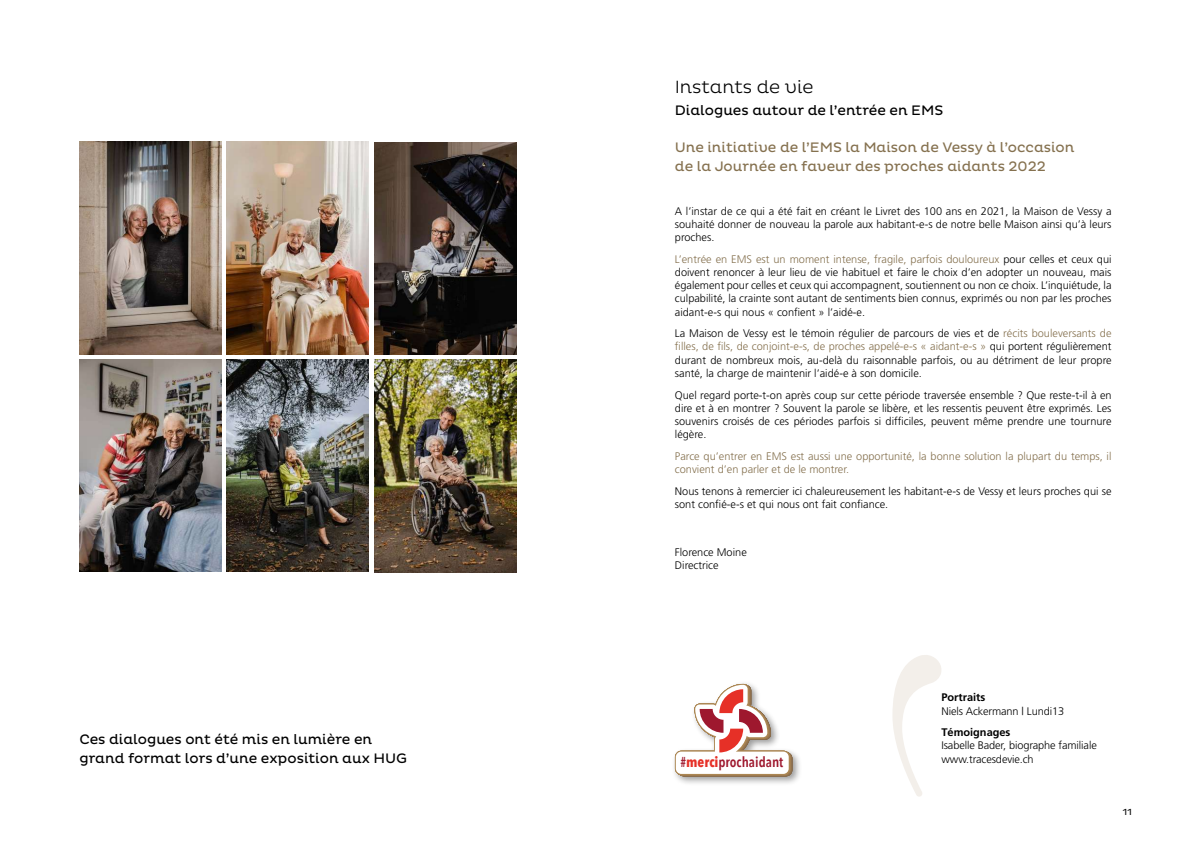
<style>
.page{position:relative;width:1191px;height:842px;background:#fff}
.page>*{position:absolute;margin:0;border:0;box-sizing:border-box;transform-origin:0 0}
.t1{font:300 18px "Pluto";color:#000}
.t2{font:600 14.3px "Avenir Next Condensed";color:#9e182e}
.t3{font:14px/19px "Pluto";color:#000}
.t4{font:14px/19px "Pluto";color:#85714f}
.t5{font:300 11px/13.2px "Frutiger";color:#000;text-align:justify}
.t6{font:300 11px/13.2px "Frutiger";color:#85714f}
.t7{font:700 11px "Frutiger";color:#000}
.t8{font:9px "Pluto";color:#000}
.s1{color:#85714f}
.s2{font-weight:700;color:#e63027}
</style>
<div class="page">
<img style="left:79px;top:142px;width:142px;height:212px">
<img style="left:227px;top:142px;width:141px;height:212px">
<img style="left:374px;top:142px;width:142px;height:212px">
<img style="left:79px;top:359px;width:142px;height:213px">
<img style="left:227px;top:359px;width:141px;height:213px">
<img style="left:374px;top:360px;width:142px;height:212px">
<svg style="left:892px;top:655px;width:49px;height:142px"></svg>
<div style="left:671px;top:680px;width:131px;height:106px;background:#000;opacity:.4"></div>
<svg style="left:675px;top:684px;width:117px;height:92px"></svg>
<p class="t3" style="left:79px;top:730px;width:329px">Ces dialogues ont été mis en lumière en grand format lors d’une exposition aux HUG</p>
<h1 class="t1" style="left:675px;top:77px;width:140px">Instants de vie</h1>
<p class="t3" style="left:675px;top:101px;width:270px">Dialogues autour de l’entrée en EMS</p>
<p class="t4" style="left:675px;top:138px;width:401px">Une initiative de l’EMS la Maison de Vessy à l’occasion de la Journée en faveur des proches aidants 2022</p>
<p class="t5" style="left:675px;top:204px;width:438px">A l’instar de ce qui a été fait en créant le Livret des 100 ans en 2021, la Maison de Vessy a souhaité donner de nouveau la parole aux habitant-e-s de notre belle Maison ainsi qu’à leurs proches.</p>
<p class="t5" style="left:675px;top:252px;width:438px"><span class="s1">L’entrée en EMS est un moment intense, fragile, parfois douloureux</span> pour celles et ceux qui doivent renoncer à leur lieu de vie habituel et faire le choix d’en adopter un nouveau, mais également pour celles et ceux qui accompagnent, soutiennent ou non ce choix. L’inquiétude, la culpabilité, la crainte sont autant de sentiments bien connus, exprimés ou non par les proches aidant-e-s qui nous « confient » l’aidé-e.</p>
<p class="t5" style="left:675px;top:327px;width:438px">La Maison de Vessy est le témoin régulier de parcours de vies et de <span class="s1">récits bouleversants de filles, de fils, de conjoint-e-s, de proches appelé-e-s « aidant-e-s »</span> qui portent régulièrement durant de nombreux mois, au-delà du raisonnable parfois, ou au détriment de leur propre santé, la charge de maintenir l’aidé-e à son domicile.</p>
<p class="t5" style="left:675px;top:388px;width:438px">Quel regard porte-t-on après coup sur cette période traversée ensemble ? Que reste-t-il à en dire et à en montrer ? Souvent la parole se libère, et les ressentis peuvent être exprimés. Les souvenirs croisés de ces périodes parfois si difficiles, peuvent même prendre une tournure légère.</p>
<p class="t6" style="left:675px;top:449px;width:438px">Parce qu’entrer en EMS est aussi une opportunité, la bonne solution la plupart du temps, il convient d’en parler et de le montrer.</p>
<p class="t5" style="left:675px;top:484px;width:438px">Nous tenons à remercier ici chaleureusement les habitant-e-s de Vessy et leurs proches qui se sont confié-e-s et qui nous ont fait confiance.</p>
<p class="t5" style="left:675px;top:546px;width:73px">Florence Moine<br>Directrice</p>
<h2 class="t2" style="left:680px;top:750px;width:104px">#<span class="s2">merci</span>prochaidant</h2>
<p class="t7" style="left:941px;top:691px;width:46px">Portraits</p>
<p class="t5" style="left:941px;top:704px;width:124px">Niels Ackermann | Lundi13</p>
<p class="t7" style="left:941px;top:726px;width:71px">Témoignages</p>
<p class="t5" style="left:941px;top:739px;width:157px">Isabelle Bader, biographe familiale www.tracesdevie.ch</p>
<p class="t8" style="left:1123px;top:807px;width:10px">11</p>
</div>
